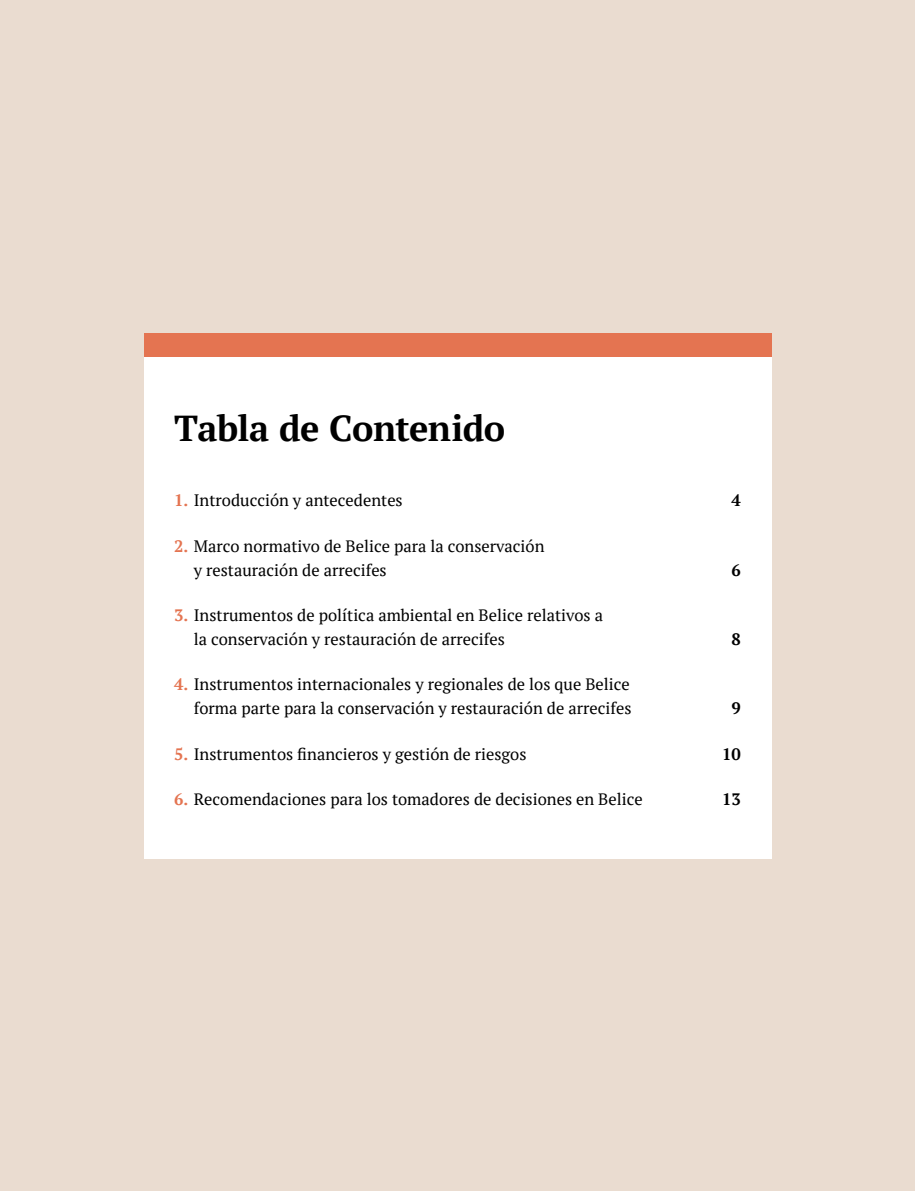
<style>
.page{position:relative;width:915px;height:1191px;background:#fff}
.page>*{position:absolute;margin:0;border:0;box-sizing:border-box;transform-origin:0 0}
.t1{font:700 36px "PT Serif";letter-spacing:-.015em;color:#000}
.t2{font:16.5px/24px "PT Serif";color:#000}
.t3{font:700 16.5px "PT Serif";color:#000}
.s1{font-weight:700;color:#e47451}
</style>
<div class="page">
<div style="left:0;top:0;width:914px;height:1191px;background:#eadcd0"></div>
<div style="left:144px;top:333px;width:627px;height:525px;background:#fff"></div>
<div style="left:144px;top:333px;width:627px;height:23px;background:#e47451"></div>
<h1 class="t1" style="left:174px;top:405px;width:332px">Tabla de Contenido</h1>
<p class="t2" style="left:174px;top:488px;width:230px"><span class="s1">1.</span> Introducción y antecedentes</p>
<p class="t3" style="left:731px;top:490px;width:11px">4</p>
<p class="t2" style="left:194px;top:533px;width:352px;text-indent:-20px"><span class="s1">2.</span> Marco normativo de Belice para la conservación y restauración de arrecifes</p>
<p class="t3" style="left:731px;top:559px;width:11px">6</p>
<p class="t2" style="left:194px;top:603px;width:410px;text-indent:-20px"><span class="s1">3.</span> Instrumentos de política ambiental en Belice relativos a la conservación y restauración de arrecifes</p>
<p class="t2" style="left:174px;top:672px;width:458px;text-align:right"><span class="s1">4.</span> Instrumentos internacionales y regionales de los que Belice forma parte para la conservación y restauración de arrecifes</p>
<p class="t3" style="left:731px;top:628px;width:11px">8</p>
<p class="t3" style="left:731px;top:697px;width:11px">9</p>
<p class="t2" style="left:174px;top:741px;width:353px"><span class="s1">5.</span> Instrumentos financieros y gestión de riesgos</p>
<p class="t3" style="left:721px;top:743px;width:20px">10</p>
<p class="t2" style="left:174px;top:787px;width:470px"><span class="s1">6.</span> Recomendaciones para los tomadores de decisiones en Belice</p>
<p class="t3" style="left:721px;top:788px;width:20px">13</p>
</div>
